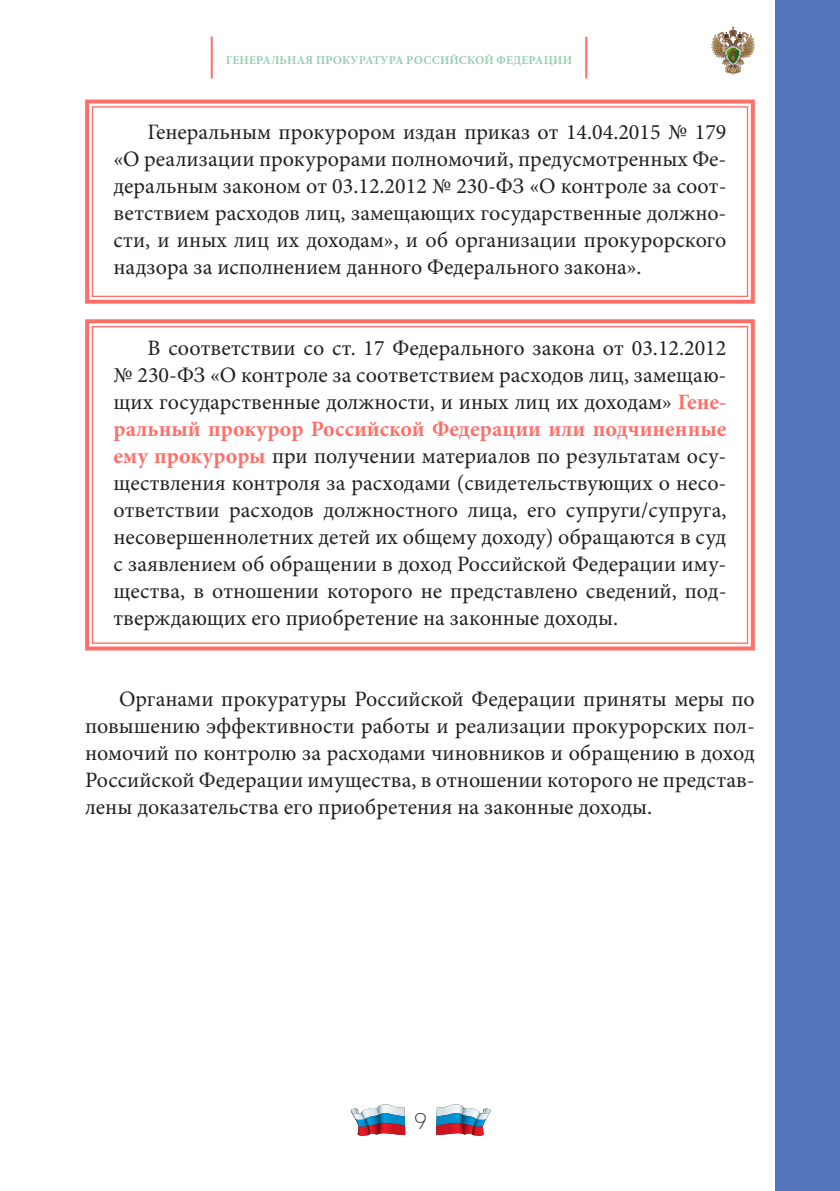
<style>
.page{position:relative;width:840px;height:1191px;background:#fff}
.page>*{position:absolute;margin:0;border:0;box-sizing:border-box;transform-origin:0 0}
.t1{font:100 24px "PF Bague Sans Pro";color:#231f20}
.t2{font:22px/27px "Minion Pro";color:#231f20;text-align:justify}
.t3{font:700 12px "Minion Pro";letter-spacing:.01em;color:#96ceb4}
.s1{font-weight:700;color:#ff6f69}
</style>
<div class="page">
<hr style="left:211px;top:37px;width:2px;height:42px;background:#ff6f69">
<hr style="left:585px;top:37px;width:2px;height:42px;background:#ff6f69">
<svg style="left:711px;top:27px;width:43px;height:47px"></svg>
<svg style="left:436px;top:1104px;width:55px;height:32px"></svg>
<svg style="left:350px;top:1104px;width:55px;height:32px"></svg>
<div style="left:774px;top:0;width:65px;height:1191px;background:#5376ba"></div>
<svg style="left:85px;top:99px;width:670px;height:205px"></svg>
<div style="left:92px;top:106px;width:655px;height:191px;border:1px solid #ff6f69"></div>
<svg style="left:85px;top:319px;width:670px;height:332px"></svg>
<p class="t3" style="left:226px;top:52px;width:347px">ГЕНЕРАЛЬНАЯ ПРОКУРАТУРА РОССИЙСКОЙ ФЕДЕРАЦИИ</p>
<p class="t2" style="left:113px;top:119px;width:614px;text-indent:34px">Генеральным прокурором издан приказ от 14.04.2015 № 179 «О реализации прокурорами полномочий, предусмотренных Фе&shy;деральным законом от 03.12.2012 № 230-ФЗ «О контроле за соот&shy;ветствием расходов лиц, замещающих государственные должно&shy;сти, и иных лиц их доходам», и об организации прокурорского надзора за исполнением данного Федерального закона».</p>
<p class="t2" style="left:113px;top:335px;width:614px;text-indent:34px">В соответствии со ст. 17 Федерального закона от 03.12.2012 № 230-ФЗ «О контроле за соответствием расходов лиц, замещаю&shy;щих государственные должности, и иных лиц их доходам» <span class="s1">Гене&shy;ральный прокурор Российской Федерации или подчиненные ему прокуроры</span> при получении материалов по результатам осу&shy;ществления контроля за расходами (свидетельствующих о несо&shy;ответствии расходов должностного лица, его супруги/супруга, несовершеннолетних детей их общему доходу) обращаются в суд с заявлением об обращении в доход Российской Федерации иму&shy;щества, в отношении которого не представлено сведений, под&shy;тверждающих его приобретение на законные доходы.</p>
<p class="t2" style="left:85px;top:686px;width:670px;text-indent:34px">Органами прокуратуры Российской Федерации приняты меры по повышению эффективности работы и реализации прокурорских пол&shy;номочий по контролю за расходами чиновников и обращению в доход Российской Федерации имущества, в отношении которого не представ&shy;лены доказательства его приобретения на законные доходы.</p>
<p class="t1" style="left:414px;top:1107px;width:14px">9</p>
</div>
